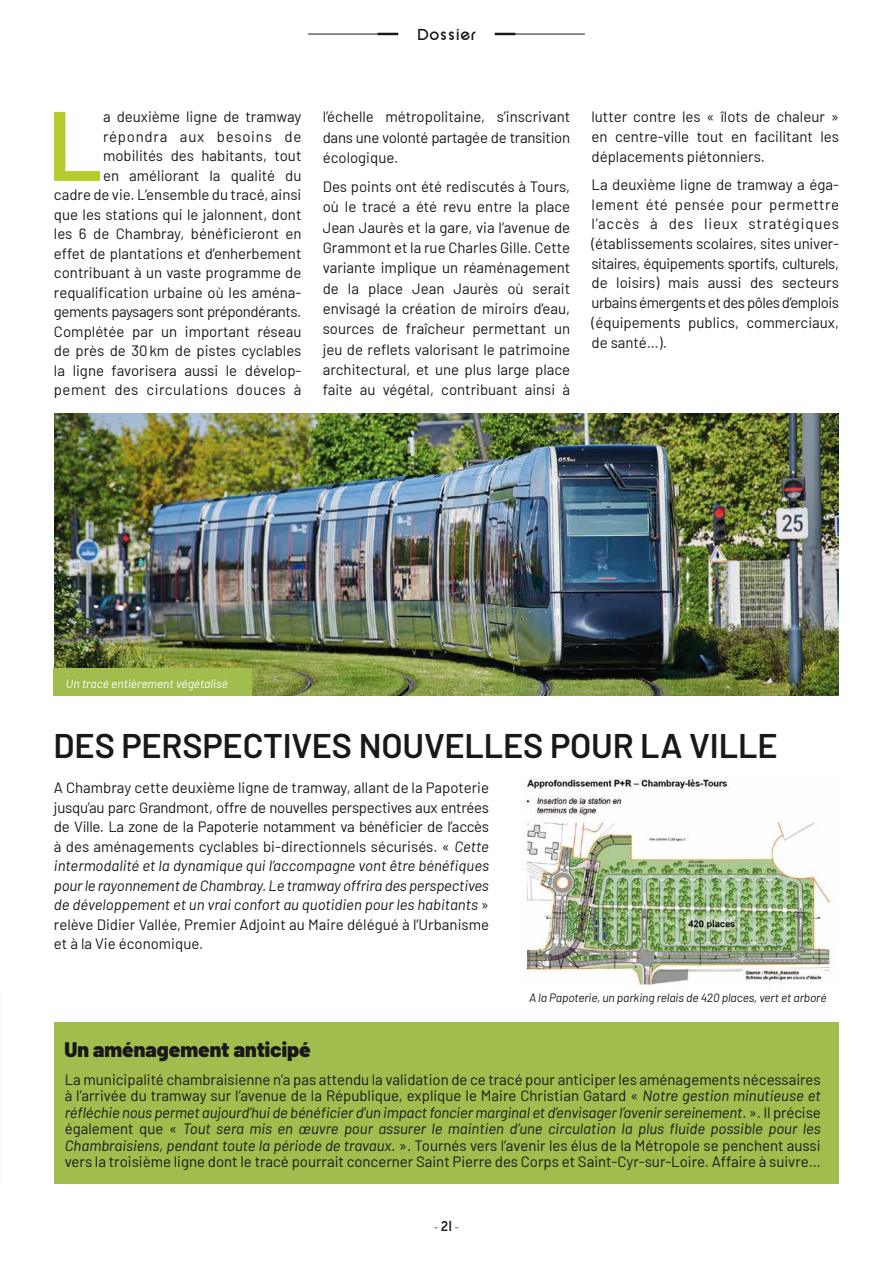
<style>
.page{position:relative;width:893px;height:1263px;background:#fff}
.page>*{position:absolute;margin:0;border:0;box-sizing:border-box;transform-origin:0 0}
.t1{font:600 98.55px "Barlow";color:#b6cc2d}
.t2{font:600 34.2px "Barlow";letter-spacing:-.005em;color:#1a171c}
.t3{font:900 21px "Barlow";color:#1a171c}
.t4{font:700 16.5px "SF New Republic";letter-spacing:.03em;color:#1a171c}
.t5{font:15px/19.5px "Barlow";color:#1a171c;text-align:justify}
.t6{font:italic 12px "Barlow";letter-spacing:-.01em;color:#1a171c}
.t7{font:italic 12px "Barlow";color:#fff}
.t8{font:10.05px "Barlow";color:#1a171c}
.s1{font-style:italic}
.s2{font-family:"SF New Republic";font-weight:700;font-size:15px}
</style>
<div class="page">
<hr style="left:308px;top:34px;width:90px;height:1px;background:#1a171c">
<hr style="left:495px;top:34px;width:90px;height:1px;background:#1a171c">
<hr style="left:378px;top:33px;width:20px;height:2px;background:#1a171c">
<hr style="left:495px;top:33px;width:20px;height:2px;background:#1a171c">
<img style="left:54px;top:413px;width:785px;height:283px">
<div style="left:54px;top:1021px;width:785px;height:162px;background:#a0bd4e"></div>
<img style="left:524px;top:778px;width:309px;height:208px">
<div style="left:54px;top:668px;width:198px;height:28px;background:#a0bd4e"></div>
<p class="t4" style="left:417px;top:26px;width:60px">Dossier</p>
<p class="t5" style="left:54px;top:106px;width:249px;text-align:right">a deuxième ligne de tramway répondra aux besoins de mobilités des habitants, tout<br>en améliorant la qualité du<br>cadre de vie. L’ensemble du tracé, ainsi que les stations qui le jalonnent, dont les 6 de Chambray, bénéficieront en effet de plantations et d’enherbement contribuant à un vaste programme de requalification urbaine où les aména&shy;gements paysagers sont prépondérants.<br>Complétée par un important réseau de près de 30km de pistes cyclables la ligne favorisera aussi le dévelop&shy;pement des circulations douces à</p>
<p class="t5" style="left:323px;top:106px;width:249px;line-height:20.4px">l’échelle métropolitaine, s’inscrivant dans une volonté partagée de transition écologique.</p>
<h1 class="t1" style="left:47px;top:73px;width:58px">L</h1>
<p class="t5" style="left:323px;top:175px;width:249px;line-height:20.4px">Des points ont été rediscutés à Tours, où le tracé a été revu entre la place Jean Jaurès et la gare, via l’avenue de Grammont et la rue Charles Gille. Cette variante implique un réaménagement de la place Jean Jaurès où serait envisagé la création de miroirs d’eau, sources de fraîcheur permettant un jeu de reflets valorisant le patrimoine architectural, et une plus large place faite au végétal, contribuant ainsi à</p>
<p class="t5" style="left:591px;top:106px;width:249px">lutter contre les « îlots de chaleur » en centre-ville tout en facilitant les déplacements piétonniers.</p>
<p class="t5" style="left:591px;top:174px;width:249px">La deuxième ligne de tramway a éga&shy;lement été pensée pour permettre l’accès à des lieux stratégiques (établissements scolaires, sites univer&shy;sitaires, équipements sportifs, culturels, de loisirs) mais aussi des secteurs urbains émergents et des pôles d’emplois (équipements publics, commerciaux, de santé…).</p>
<p class="t7" style="left:66px;top:675px;width:164px">Un tracé entièrement végétalisé</p>
<h2 class="t2" style="left:54px;top:720px;width:725px">DES PERSPECTIVES NOUVELLES POUR LA VILLE</h2>
<p class="t5" style="left:54px;top:777px;width:437px">A Chambray cette deuxième ligne de tramway, allant de la Papoterie jusqu’au parc Grandmont, offre de nouvelles perspectives aux entrées de Ville. La zone de la Papoterie notamment va bénéficier de l’accès à des aménagements cyclables bi-directionnels sécurisés. « <span class="s1">Cette intermodalité et la dynamique qui l’accompagne vont être bénéfiques pour le rayonnement de Chambray. Le tramway offrira des perspectives de développement et un vrai confort au quotidien pour les habitants</span> » relève Didier Vallée, Premier Adjoint au Maire délégué à l’Urbanisme et à la Vie économique.</p>
<h3 class="t3" style="left:64px;top:1034px;width:248px">Un aménagement anticipé</h3>
<p class="t6" style="left:529px;top:989px;width:299px">A la Papoterie, un parking relais de 420 places, vert et arboré</p>
<p class="t5" style="left:65px;top:1070px;width:757px;line-height:16.5px">La municipalité chambraisienne n’a pas attendu la validation de ce tracé pour anticiper les aménagements nécessaires à l’arrivée du tramway sur l’avenue de la République, explique le Maire Christian Gatard « <span class="s1">Notre gestion minutieuse et réfléchie nous permet aujourd’hui de bénéficier d’un impact foncier marginal et d’envisager l’avenir sereinement</span>. ». Il précise également que « <span class="s1">Tout sera mis en œuvre pour assurer le maintien d’une circulation la plus fluide possible pour les Chambraisiens, pendant toute la période de travaux.</span> ». Tournés vers l’avenir les élus de la Métropole se penchent aussi vers la troisième ligne dont le tracé pourrait concerner Saint Pierre des Corps et Saint-Cyr-sur-Loire. Affaire à suivre…</p>
<p class="t8" style="left:434px;top:1220px;width:26px">- <span class="s2">21</span> -</p>
</div>
